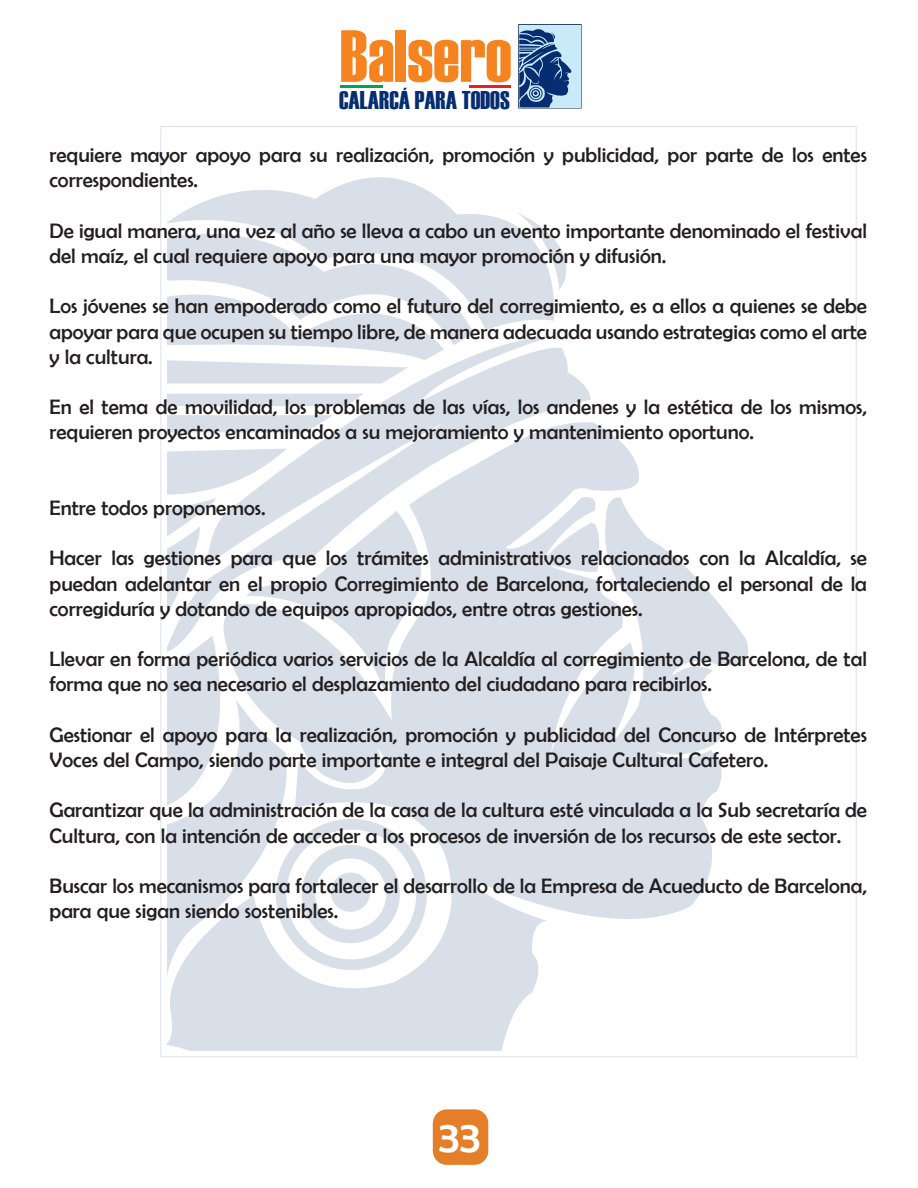
<style>
.page{position:relative;width:918px;height:1188px;background:#fff}
.page>*{position:absolute;margin:0;border:0;box-sizing:border-box;transform-origin:0 0}
.t1{font:73.65px "Haettenschweiler";color:#f58320}
.t2{font:44.7px "Berlin Sans FB";color:#fff}
.t3{font:25.65px "Haettenschweiler";color:#062d6f}
.t4{font:21px/25.2px "Berlin Sans FB";color:#231f20}
</style>
<div class="page">
<svg style="left:167px;top:422px;width:582px;height:629px;fill:#d9dfe9"></svg>
<svg style="left:167px;top:336px;width:424px;height:316px;fill:#d9dfe9"></svg>
<svg style="left:171px;top:177px;width:395px;height:153px;fill:#d9dfe9"></svg>
<svg style="left:167px;top:220px;width:307px;height:163px"></svg>
<div style="left:167px;top:394px;width:197px;height:12px;background:#d9dfe9"></div>
<svg style="left:167px;top:415px;width:166px;height:17px;background:#dce1ea"></svg>
<svg style="left:167px;top:449px;width:269px;height:527px"></svg>
<div style="left:331px;top:872px;width:39px;height:40px;background:#d9dfe9;border-radius:50%"></div>
<hr style="left:468px;top:86px;width:43px;height:2px;background:#ee1d23">
<hr style="left:426px;top:86px;width:43px;height:2px;background:#fff">
<hr style="left:340px;top:86px;width:43px;height:2px;background:#00a54f">
<div style="left:518px;top:24px;width:63px;height:84px;border:1px solid #143057"></div>
<div style="left:519px;top:25px;width:62px;height:82px;background:#c9eaf9"></div>
<svg style="left:519px;top:29px;width:53px;height:78px"></svg>
<div style="left:433px;top:1109px;width:55px;height:56px;background:#e57e28;border-radius:14px"></div>
<h1 class="t1" style="left:340px;top:6px;width:173px">Balsero</h1>
<p class="t3" style="left:339px;top:83px;width:172px">CALARCÁ PARA TODOS</p>
<p class="t4" style="left:50px;top:142px;width:819px">requiere mayor apoyo para su realización, promoción y publicidad, por parte de los entes correspondientes.</p>
<p class="t4" style="left:50px;top:218px;width:819px">De igual manera, una vez al año se lleva a cabo un evento importante denominado el festival del maíz, el cual requiere apoyo para una mayor promoción y difusión.</p>
<p class="t4" style="left:50px;top:294px;width:819px;text-align:justify">Los jóvenes se han empoderado como el futuro del corregimiento, es a ellos a quienes se debe apoyar para que ocupen su tiempo libre, de manera adecuada usando estrategias como el arte y la cultura.</p>
<p class="t4" style="left:50px;top:394px;width:819px">En el tema de movilidad, los problemas de las vías, los andenes y la estética de los mismos, requieren proyectos encaminados a su mejoramiento y mantenimiento oportuno.</p>
<p class="t4" style="left:50px;top:495px;width:218px">Entre todos proponemos.</p>
<p class="t4" style="left:50px;top:546px;width:819px;text-align:justify">Hacer las gestiones para que los trámites administrativos relacionados con la Alcaldía, se puedan adelantar en el propio Corregimiento de Barcelona, fortaleciendo el personal de la corregiduría y dotando de equipos apropiados, entre otras gestiones.</p>
<p class="t4" style="left:50px;top:646px;width:819px">Llevar en forma periódica varios servicios de la Alcaldía al corregimiento de Barcelona, de tal forma que no sea necesario el desplazamiento del ciudadano para recibirlos.</p>
<p class="t4" style="left:50px;top:722px;width:819px">Gestionar el apoyo para la realización, promoción y publicidad del Concurso de Intérpretes<br>Voces del Campo, siendo parte importante e integral del Paisaje Cultural Cafetero.</p>
<p class="t4" style="left:50px;top:798px;width:819px">Garantizar que la administración de la casa de la cultura esté vinculada a la Sub secretaría de<br>Cultura, con la intención de acceder a los procesos de inversión de los recursos de este sector.</p>
<p class="t4" style="left:50px;top:873px;width:819px">Buscar los mecanismos para fortalecer el desarrollo de la Empresa de Acueducto de Barcelona, para que sigan siendo sostenibles.</p>
<h2 class="t2" style="left:439px;top:1112px;width:44px">33</h2>
</div>
